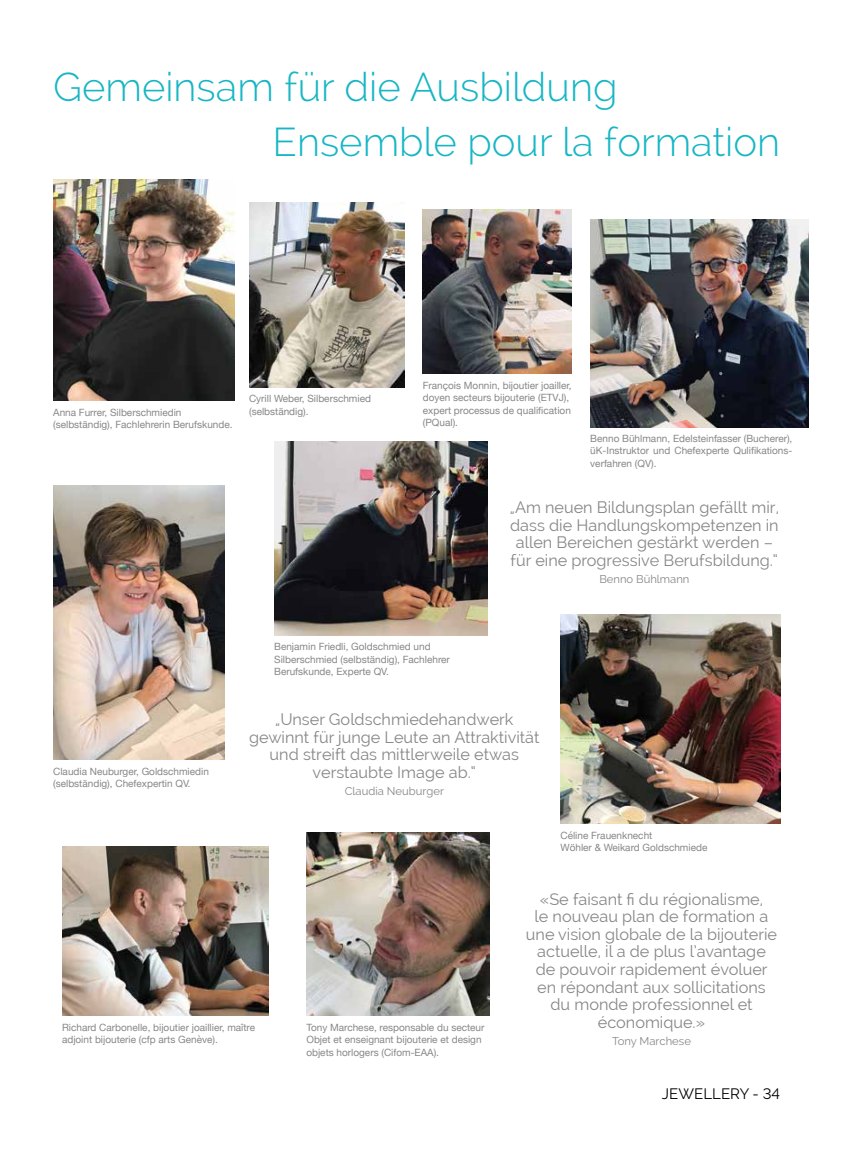
<style>
.page{position:relative;width:851px;height:1170px;background:#fff}
.page>*{position:absolute;margin:0;border:0;box-sizing:border-box;transform-origin:0 0}
.t1{font:300 40px "Raleway";color:#17b6c5}
.t2{font:16.25px/17.5px "Raleway";color:#878787;text-align:center}
.t3{font:15px "Raleway";color:#000}
.t4{font:11.25px "Raleway";color:#878787}
.t5{font:10px/12.5px "Helvetica Neue";color:#878787}
.s1{font-style:inherit}
</style>
<div class="page">
<img style="left:53px;top:179px;width:181px;height:222px">
<img style="left:274px;top:441px;width:213px;height:194px">
<img style="left:590px;top:220px;width:218px;height:207px">
<img style="left:560px;top:614px;width:220px;height:209px">
<img style="left:53px;top:485px;width:172px;height:274px">
<img style="left:249px;top:202px;width:155px;height:185px">
<img style="left:423px;top:210px;width:148px;height:164px">
<img style="left:62px;top:846px;width:207px;height:169px">
<img style="left:306px;top:832px;width:183px;height:183px">
<h1 class="t1" style="left:53px;top:64px;width:565px">Gemeinsam für die Ausbildung</h1>
<h1 class="t1" style="left:272px;top:118px;width:509px">Ensemble pour la formation</h1>
<p class="t5" style="left:53px;top:406px;width:181px">Anna Furrer, Silberschmiedin (selbständig), Fachlehrerin Berufskunde.</p>
<p class="t5" style="left:249px;top:393px;width:123px">Cyrill Weber, Silberschmied (selbständig).</p>
<p class="t5" style="left:423px;top:379px;width:150px">François Monnin, bijoutier joailler, doyen secteurs bijouterie (ETVJ), expert processus de qualification (PQual).</p>
<p class="t5" style="left:590px;top:432px;width:203px;text-align:justify">Benno Bühlmann, Edelsteinfasser (Bucherer), üK-Instruktor und Chefexperte Qulifikations&shy;verfahren (QV).</p>
<h2 class="t2" style="left:509px;top:498px;width:270px">„Am neuen Bildungsplan gefällt mir, dass die Handlungskompetenzen in allen Bereichen gestärkt werden – für eine <span class="s1">progressive Berufsbildung.“</span></h2>
<p class="t4" style="left:599px;top:572px;width:91px">Benno Bühlmann</p>
<p class="t5" style="left:53px;top:765px;width:157px">Claudia Neuburger, Goldschmiedin (selbständig), Chefexpertin QV.</p>
<p class="t5" style="left:274px;top:641px;width:177px">Benjamin Friedli, Goldschmied und<br>Silberschmied (selbständig), Fachlehrer<br>Berufskunde, Experte QV.</p>
<h2 class="t2" style="left:249px;top:710px;width:292px">„Unser Goldschmiedehandwerk gewinnt für junge Leute an Attraktivität und streift das mittlerweile etwas verstaubte Image ab.“</h2>
<p class="t4" style="left:345px;top:784px;width:101px">Claudia Neuburger</p>
<p class="t5" style="left:560px;top:829px;width:148px">Céline Frauenknecht<br>Wöhler &amp; Weikard Goldschmiede</p>
<p class="t5" style="left:62px;top:1021px;width:194px">Richard Carbonelle, bijoutier joaillier, maître adjoint bijouterie (cfp arts Genève).</p>
<p class="t5" style="left:306px;top:1021px;width:180px">Tony Marchese, responsable du secteur<br>Objet et enseignant bijouterie et design objets horlogers (Cifom-EAA).</p>
<h2 class="t2" style="left:526px;top:890px;width:252px">«Se faisant fi du régionalisme,<br>le nouveau plan de formation a une vision globale de la bijouterie actuelle, il a de plus l’avantage de pouvoir rapidement évoluer en répondant aux sollicitations du monde professionnel et économique.»</h2>
<p class="t4" style="left:612px;top:1034px;width:80px">Tony Marchese</p>
<h3 class="t3" style="left:661px;top:1084px;width:120px">JEWELLERY - 34</h3>
</div>
